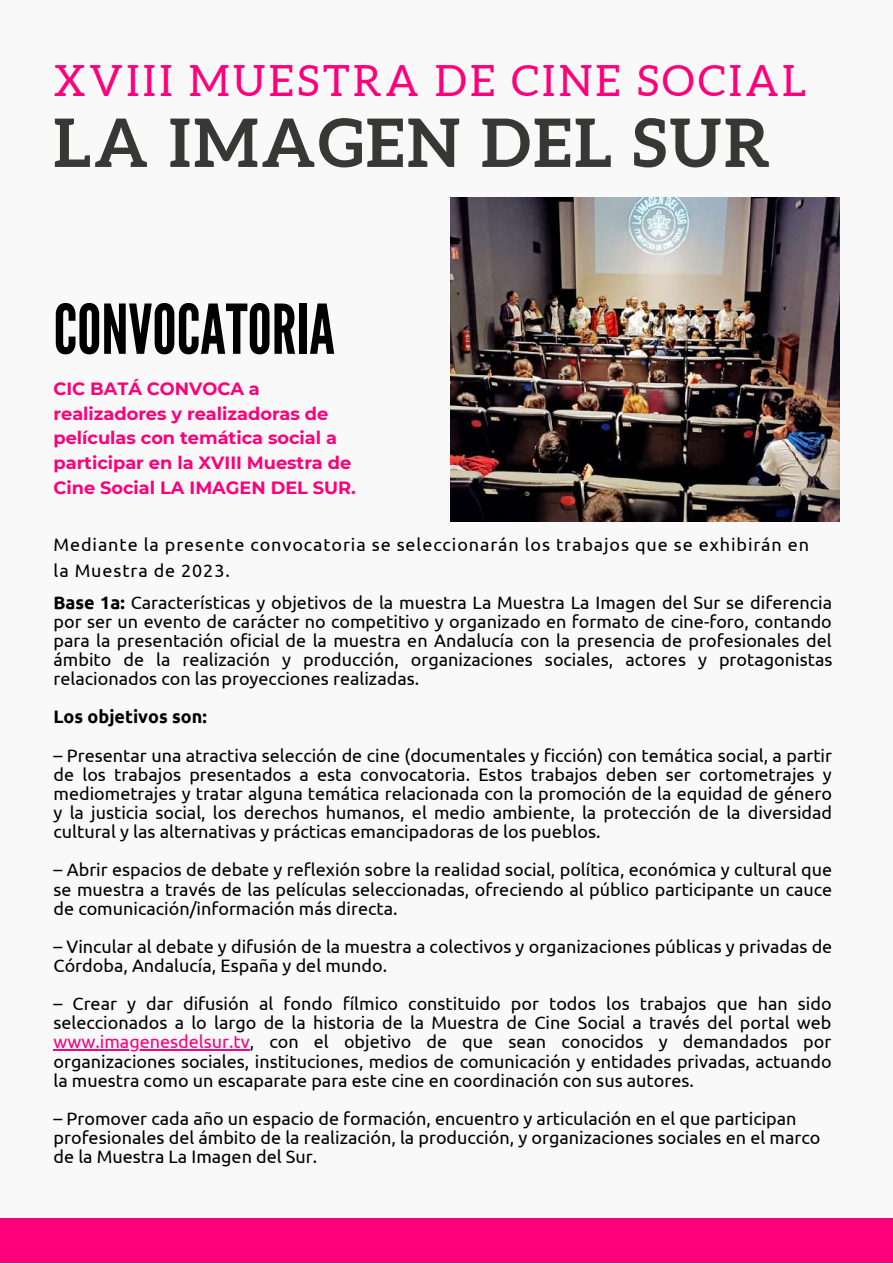
<style>
.page{position:relative;width:893px;height:1264px;background:#fff}
.page>*{position:absolute;margin:0;border:0;box-sizing:border-box;transform-origin:0 0}
.t1{font:68.4px "League Gothic";color:#000}
.t2{font:700 66.9px "Aleo";letter-spacing:.04em;color:#373734}
.t3{font:43.05px "Aleo";letter-spacing:.08em;color:#fe0079}
.t4{font:18px/19px "Ubuntu";color:#000;text-align:justify}
.t5{font:18px/25.8px "Ubuntu";letter-spacing:.05em;color:#000}
.t6{font:700 18px "Ubuntu";color:#000}
.t7{font:700 17.7px/24.8px "Montserrat";color:#fe0079}
.s1{font-weight:700}
.s2{color:#fe0079}
</style>
<div class="page">
<div style="left:0;top:0;width:892px;height:1262px;background:#f9f9f9"></div>
<img style="left:451px;top:197px;width:387px;height:324px">
<div style="left:0;top:1217px;width:892px;height:45px;background:#fe0079"></div>
<hr style="left:53px;top:1049px;width:197px;height:1px;background:#fe0079">
<h3 class="t3" style="left:53px;top:57px;width:754px">XVIII MUESTRA DE CINE SOCIAL</h3>
<h2 class="t2" style="left:53px;top:104px;width:718px">LA IMAGEN DEL SUR</h2>
<h1 class="t1" style="left:53px;top:290px;width:283px">CONVOCATORIA</h1>
<p class="t7" style="left:53px;top:376px;width:304px">CIC BATÁ CONVOCA a realizadores y realizadoras de películas con temática social a participar en la XVIII Muestra de<br>Cine Social LA IMAGEN DEL SUR.</p>
<p class="t5" style="left:53px;top:531px;width:757px">Mediante la presente convocatoria se seleccionarán los trabajos que se exhibirán en la Muestra de 2023.</p>
<p class="t4" style="left:53px;top:592px;width:780px"><span class="s1">Base 1a:</span> Características y objetivos de la muestra La Muestra La Imagen del Sur se diferencia por ser un evento de carácter no competitivo y organizado en formato de cine-foro, contando para la presentación oficial de la muestra en Andalucía con la presencia de profesionales del ámbito de la realización y producción, organizaciones sociales, actores y protagonistas relacionados con las proyecciones realizadas.</p>
<p class="t6" style="left:53px;top:706px;width:155px">Los objetivos son:</p>
<p class="t4" style="left:53px;top:745px;width:780px">– Presentar una atractiva selección de cine (documentales y ficción) con temática social, a partir de los trabajos presentados a esta convocatoria. Estos trabajos deben ser cortometrajes y mediometrajes y tratar alguna temática relacionada con la promoción de la equidad de género y la justicia social, los derechos humanos, el medio ambiente, la protección de la diversidad cultural y las alternativas y prácticas emancipadoras de los pueblos.</p>
<p class="t4" style="left:53px;top:860px;width:780px">– Abrir espacios de debate y reflexión sobre la realidad social, política, económica y cultural que se muestra a través de las películas seleccionadas, ofreciendo al público participante un cauce de comunicación/información más directa.</p>
<p class="t4" style="left:53px;top:936px;width:780px">– Vincular al debate y difusión de la muestra a colectivos y organizaciones públicas y privadas de<br>Córdoba, Andalucía, España y del mundo.</p>
<p class="t4" style="left:53px;top:994px;width:779px">– Crear y dar difusión al fondo fílmico constituido por todos los trabajos que han sido seleccionados a lo largo de la historia de la Muestra de Cine Social a través del portal web <span class="s2">www.imagenesdelsur.tv</span>, con el objetivo de que sean conocidos y demandados por organizaciones sociales, instituciones, medios de comunicación y entidades privadas, actuando la muestra como un escaparate para este cine en coordinación con sus autores.</p>
<p class="t4" style="left:53px;top:1108px;width:768px;text-align:left">– Promover cada año un espacio de formación, encuentro y articulación en el que participan profesionales del ámbito de la realización, la producción, y organizaciones sociales en el marco de la Muestra La Imagen del Sur.</p>
</div>
